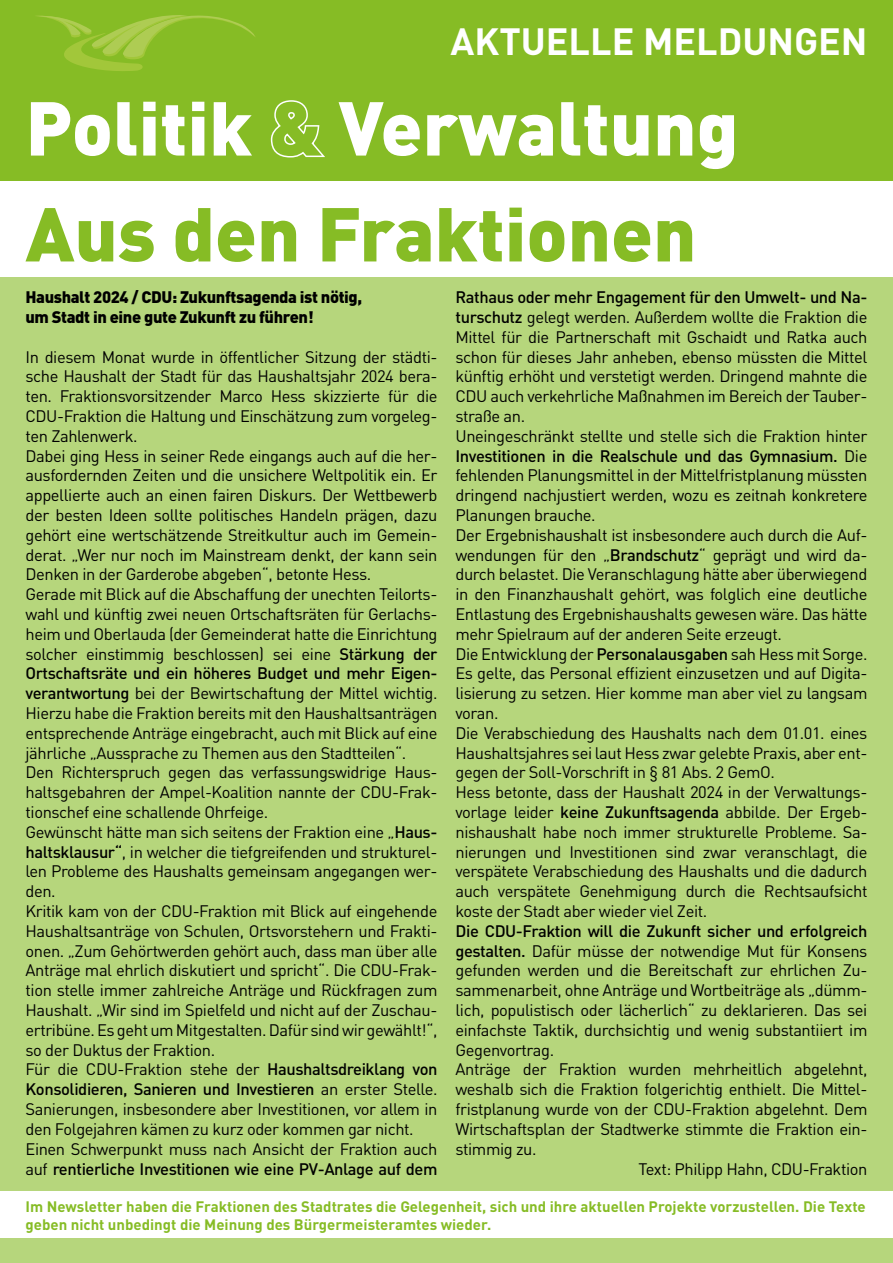
<style>
.page{position:relative;width:893px;height:1263px;background:#fff}
.page>*{position:absolute;margin:0;border:0;box-sizing:border-box;transform-origin:0 0}
.t1{font:900 75px "DIN Pro";color:#fff}
.t2{font:900 75px "DIN Pro";color:#86bc25}
.t3{font:700 37.5px "DIN Pro";color:#fff}
.t4{font:16.5px/19.8px "DIN Pro";letter-spacing:-.025em;color:#000}
.t5{font:900 16.5px/19.8px "DIN Pro";letter-spacing:-.025em;color:#000}
.t6{font:500 16.5px "DIN Pro";letter-spacing:-.025em;color:#000}
.t7{font:700 15px/18px "DIN Pro";color:#86bc25}
.s1{font-weight:500}
</style>
<div class="page">
<div style="left:0;top:278px;width:893px;height:985px;background:#b6d67c"></div>
<div style="left:0;top:1191px;width:893px;height:46px;background:#fff"></div>
<div style="left:0;top:0;width:893px;height:180px;background:#86bc25"></div>
<svg style="left:38px;top:15px;width:217px;height:56px"></svg>
<h2 class="t3" style="left:451px;top:15px;width:418px">AKTUELLE MELDUNGEN</h2>
<h1 class="t1" style="left:26px;top:77px;width:715px">Politik &amp; Verwaltung</h1>
<h1 class="t2" style="left:26px;top:183px;width:672px">Aus den Fraktionen</h1>
<p class="t5" style="left:26px;top:287px;width:338px">Haushalt 2024 / CDU: Zukunftsagenda ist nötig, um Stadt in eine gute Zukunft zu führen!</p>
<p class="t4" style="left:26px;top:346px;width:413px">In diesem Monat wurde in öffentlicher Sitzung der städti&shy;sche Haushalt der Stadt für das Haushaltsjahr 2024 bera&shy;ten. Fraktionsvorsitzender Marco Hess skizzierte für die CDU-Fraktion die Haltung und Einschätzung zum vorgeleg&shy;ten Zahlenwerk.<br>Dabei ging Hess in seiner Rede eingangs auch auf die her&shy;ausfordernden Zeiten und die unsichere Weltpolitik ein. Er appellierte auch an einen fairen Diskurs. Der Wettbewerb der besten Ideen sollte politisches Handeln prägen, dazu gehört eine wertschätzende Streitkultur auch im Gemein&shy;derat. „Wer nur noch im Mainstream denkt, der kann sein Denken in der Garderobe abgeben“, betonte Hess.<br>Gerade mit Blick auf die Abschaffung der unechten Teilorts&shy;wahl und künftig zwei neuen Ortschaftsräten für Gerlachs&shy;heim und Oberlauda (der Gemeinderat hatte die Einrichtung solcher einstimmig beschlossen) sei eine <span class="s1">Stärkung der Ortschaftsräte und ein höheres Budget und mehr Eigen&shy;verantwortung</span> bei der Bewirtschaftung der Mittel wichtig.<br>Hierzu habe die Fraktion bereits mit den Haushaltsanträgen entsprechende Anträge eingebracht, auch mit Blick auf eine jährliche „Aussprache zu Themen aus den Stadtteilen“.<br>Den Richterspruch gegen das verfassungswidrige Haus&shy;haltsgebahren der Ampel-Koalition nannte der CDU-Frak&shy;tionschef eine schallende Ohrfeige.<br>Gewünscht hätte man sich seitens der Fraktion eine „<span class="s1">Haus&shy;haltsklausur“</span>, in welcher die tiefgreifenden und strukturel&shy;len Probleme des Haushalts gemeinsam angegangen wer&shy;den.<br>Kritik kam von der CDU-Fraktion mit Blick auf eingehende Haushaltsanträge von Schulen, Ortsvorstehern und Frakti&shy;onen. „Zum Gehörtwerden gehört auch, dass man über alle Anträge mal ehrlich diskutiert und spricht“. Die CDU-Frak&shy;tion stelle immer zahlreiche Anträge und Rückfragen zum Haushalt. „Wir sind im Spielfeld und nicht auf der Zuschau&shy;ertribüne. Es geht um Mitgestalten. Dafür sind wir gewählt!“, so der Duktus der Fraktion.<br>Für die CDU-Fraktion stehe der <span class="s1">Haushaltsdreiklang von Konsolidieren, Sanieren und Investieren</span> an erster Stelle.<br>Sanierungen, insbesondere aber Investitionen, vor allem in den Folgejahren kämen zu kurz oder kommen gar nicht.<br>Einen Schwerpunkt muss nach Ansicht der Fraktion auch auf <span class="s1">rentierliche Investitionen wie eine PV-Anlage auf dem</span></p>
<p class="t4" style="left:455px;top:287px;width:414px"><span class="s1">Rathaus oder mehr Engagement für den Umwelt- und Na&shy;turschutz</span> gelegt werden. Außerdem wollte die Fraktion die Mittel für die Partnerschaft mit Gschaidt und Ratka auch schon für dieses Jahr anheben, ebenso müssten die Mittel künftig erhöht und verstetigt werden. Dringend mahnte die CDU auch verkehrliche Maßnahmen im Bereich der Tauber&shy;straße an.<br>Uneingeschränkt stellte und stelle sich die Fraktion hinter <span class="s1">Investitionen in die Realschule und das Gymnasium.</span> Die fehlenden Planungsmittel in der Mittelfristplanung müssten dringend nachjustiert werden, wozu es zeitnah konkretere Planungen brauche.<br>Der Ergebnishaushalt ist insbesondere auch durch die Auf&shy;wendungen für den „<span class="s1">Brandschutz</span>“ geprägt und wird da&shy;durch belastet. Die Veranschlagung hätte aber überwiegend in den Finanzhaushalt gehört, was folglich eine deutliche Entlastung des Ergebnishaushalts gewesen wäre. Das hätte mehr Spielraum auf der anderen Seite erzeugt.<br>Die Entwicklung der <span class="s1">Personalausgaben</span> sah Hess mit Sorge.<br>Es gelte, das Personal effizient einzusetzen und auf Digita&shy;lisierung zu setzen. Hier komme man aber viel zu langsam voran.<br>Die Verabschiedung des Haushalts nach dem 01.01. eines Haushaltsjahres sei laut Hess zwar gelebte Praxis, aber ent&shy;gegen der Soll-Vorschrift in § 81 Abs. 2 GemO.<br>Hess betonte, dass der Haushalt 2024 in der Verwaltungs&shy;vorlage leider <span class="s1">keine Zukunftsagenda</span> abbilde. Der Ergeb&shy;nishaushalt habe noch immer strukturelle Probleme. Sa&shy;nierungen und Investitionen sind zwar veranschlagt, die verspätete Verabschiedung des Haushalts und die dadurch auch verspätete Genehmigung durch die Rechtsaufsicht koste der Stadt aber wieder viel Zeit.</p>
<p class="t6" style="left:455px;top:920px;width:413px">Die CDU-Fraktion will die Zukunft sicher und erfolgreich</p>
<p class="t4" style="left:455px;top:940px;width:413px"><span class="s1">gestalten.</span> Dafür müsse der notwendige Mut für Konsens</p>
<p class="t4" style="left:455px;top:960px;width:413px">gefunden werden und die Bereitschaft zur ehrlichen Zu-</p>
<p class="t4" style="left:455px;top:980px;width:413px">sammenarbeit, ohne Anträge und Wortbeiträge als „dümm-</p>
<p class="t4" style="left:455px;top:999px;width:413px">lich, populistisch oder lächerlich“ zu deklarieren. Das sei</p>
<p class="t4" style="left:455px;top:1019px;width:413px">einfachste Taktik, durchsichtig und wenig substantiiert im</p>
<p class="t4" style="left:455px;top:1039px;width:100px">Gegenvortrag.</p>
<p class="t4" style="left:455px;top:1059px;width:413px">Anträge der Fraktion wurden mehrheitlich abgelehnt,</p>
<p class="t4" style="left:455px;top:1079px;width:413px">weshalb sich die Fraktion folgerichtig enthielt. Die Mittel-</p>
<p class="t4" style="left:455px;top:1098px;width:413px">fristplanung wurde von der CDU-Fraktion abgelehnt. Dem</p>
<p class="t4" style="left:455px;top:1118px;width:413px">Wirtschaftsplan der Stadtwerke stimmte die Fraktion ein-</p>
<p class="t4" style="left:455px;top:1138px;width:83px">stimmig zu.</p>
<p class="t4" style="left:638px;top:1158px;width:231px">Text: Philipp Hahn, CDU-Fraktion</p>
<p class="t7" style="left:26px;top:1197px;width:842px">Im Newsletter haben die Fraktionen des Stadtrates die Gelegenheit, sich und ihre aktuellen Projekte vorzustellen. Die Texte geben nicht unbedingt die Meinung des Bürgermeisteramtes wieder.</p>
</div>
